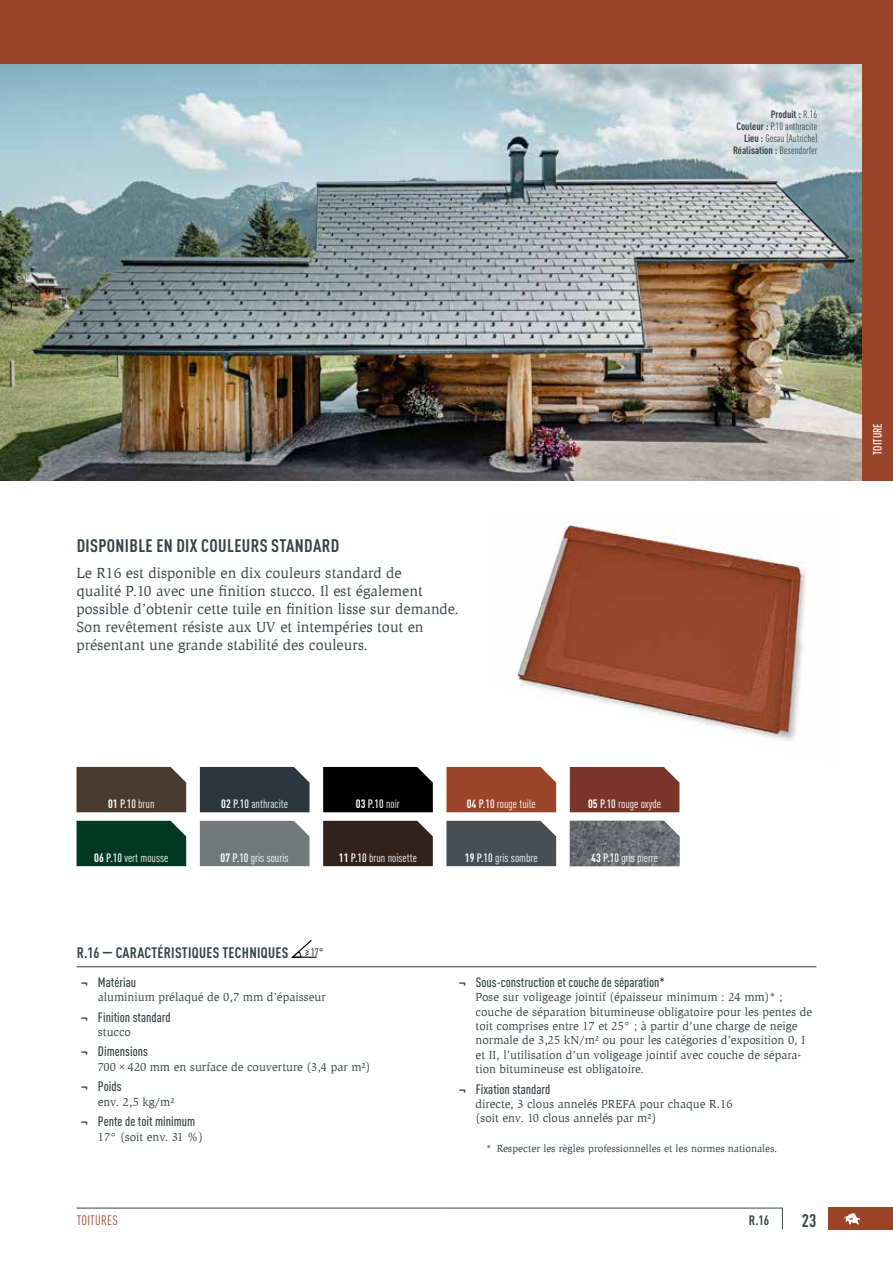
<style>
.page{position:relative;width:893px;height:1263px;background:#fff}
.page>*{position:absolute;margin:0;border:0;box-sizing:border-box;transform-origin:0 0}
.t1{font:700 condensed 18px "DIN Pro";letter-spacing:.02em;color:#394448}
.t2{font:15px/18px "Slimbach Pro";color:#394448}
.t3{font:700 condensed 15px "DIN Pro";letter-spacing:.02em;color:#394448}
.t4{font:500 condensed 13.5px "DIN Pro";color:#394448}
.t5{font:condensed 13.5px "DIN Pro";letter-spacing:.02em;color:#9a452a}
.t6{font:700 condensed 13.5px "DIN Pro";color:#394448}
.t7{font:12px/14.4px "Slimbach Pro";color:#394448}
.t8{font:condensed 12px "DIN Pro";color:#fff}
.t9{font:500 condensed 12px "DIN Pro";color:#fff}
.t10{font:condensed 10.5px/12px "DIN Pro";color:#394448;text-align:right}
.t11{font:10.5px "Slimbach Pro";color:#394448}
.s1{font-weight:700}
.s2{font-weight:400}
.s3{font-weight:500}
.s4{font-weight:500;font-size:10.8px}
.s5{font-stretch:normal}
</style>
<div class="page">
<div style="left:829px;top:1208px;width:64px;height:22px;background:#9a452a"></div>
<svg style="left:844px;top:1213px;width:16px;height:11px"></svg>
<div style="left:0;top:0;width:893px;height:66px;background:#9a452a"></div>
<hr style="left:77px;top:1208px;width:365px;height:1px;background:#394448">
<hr style="left:442px;top:1208px;width:341px;height:1px;background:#394448">
<svg style="left:782px;top:1208px;width:1px;height:21px"></svg>
<img style="left:0;top:65px;width:862px;height:415px">
<hr style="left:77px;top:966px;width:739px;height:1px;background:#394448">
<svg style="left:291px;top:940px;width:26px;height:18px"></svg>
<div style="left:77px;top:767px;width:109px;height:45px;background:#4a3b30"></div>
<div style="left:200px;top:767px;width:110px;height:45px;background:#2b373c"></div>
<div style="left:323px;top:767px;width:110px;height:45px;background:#000"></div>
<div style="left:446px;top:767px;width:110px;height:45px;background:#9a452a"></div>
<div style="left:570px;top:767px;width:109px;height:45px;background:#7a352a"></div>
<div style="left:77px;top:821px;width:109px;height:45px;background:#003a25"></div>
<div style="left:200px;top:821px;width:110px;height:45px;background:#72797a"></div>
<div style="left:323px;top:821px;width:110px;height:45px;background:#31221c"></div>
<div style="left:446px;top:821px;width:110px;height:45px;background:#484f54"></div>
<img style="left:570px;top:821px;width:109px;height:45px">
<div style="left:862px;top:0;width:31px;height:480px;background:#9a452a"></div>
<img style="left:512px;top:521px;width:295px;height:220px">
<p class="t10" style="left:733px;top:108px;width:86px"><span class="s1">Produit :</span> R.16<br><span class="s1">Couleur :</span> P.10 anthracite<br><span class="s1">Lieu :</span> Gosau (Autriche)<br><span class="s1">Réalisation :</span> Besendorfer</p>
<h1 class="t1" style="left:77px;top:532px;width:264px">DISPONIBLE EN DIX COULEURS STANDARD</h1>
<p class="t2" style="left:77px;top:564px;width:384px">Le R16 est disponible en dix couleurs standard de<br>qualité P.10 avec une finition stucco. Il est également possible d’obtenir cette tuile en finition lisse sur demande.<br>Son revêtement résiste aux UV et intempéries tout en présentant une grande stabilité des couleurs.</p>
<p class="t9" style="left:869px;top:455px;width:33px;rotate:-90deg">TOITURE</p>
<p class="t9" style="left:108px;top:795px;width:48px"><span class="s1">01</span> P.10 <span class="s2">brun</span></p>
<p class="t8" style="left:221px;top:795px;width:68px"><span class="s1">02</span> <span class="s3">P.10</span> anthracite</p>
<p class="t9" style="left:356px;top:795px;width:45px"><span class="s1">03</span> P.10 <span class="s2">noir</span></p>
<p class="t8" style="left:467px;top:795px;width:70px"><span class="s1">04</span> <span class="s3">P.10</span> rouge tuile</p>
<p class="t8" style="left:588px;top:795px;width:74px"><span class="s1">05</span> <span class="s3">P.10</span> rouge oxyde</p>
<p class="t8" style="left:94px;top:849px;width:76px"><span class="s1">06</span> <span class="s3">P.10</span> vert mousse</p>
<p class="t8" style="left:221px;top:849px;width:69px"><span class="s1">07</span> <span class="s3">P.10</span> gris souris</p>
<p class="t8" style="left:339px;top:849px;width:79px"><span class="s1">11</span> <span class="s3">P.10</span> brun noisette</p>
<p class="t8" style="left:465px;top:849px;width:74px"><span class="s1">19</span> <span class="s3">P.10</span> gris sombre</p>
<p class="t8" style="left:591px;top:849px;width:68px"><span class="s1">43</span> <span class="s3">P.10</span> gris pierre</p>
<p class="t3" style="left:77px;top:941px;width:248px">R.16 — CARACTÉRISTIQUES TECHNIQUES <span class="s4">≥17°</span></p>
<p class="t4" style="left:81px;top:972px;width:57px"><span class="s5">¬</span> Matériau</p>
<p class="t7" style="left:98px;top:990px;width:230px">aluminium prélaqué de 0,7 mm d’épaisseur</p>
<p class="t4" style="left:81px;top:1007px;width:91px"><span class="s5">¬</span> Finition standard</p>
<p class="t7" style="left:98px;top:1025px;width:35px">stucco</p>
<p class="t4" style="left:81px;top:1042px;width:69px"><span class="s5">¬</span> Dimensions</p>
<p class="t7" style="left:98px;top:1059px;width:274px">700×420 mm en surface de couverture (3,4 par m²)</p>
<p class="t4" style="left:81px;top:1076px;width:42px"><span class="s5">¬</span> Poids</p>
<p class="t7" style="left:98px;top:1094px;width:78px">env. 2,5 kg/m²</p>
<p class="t4" style="left:81px;top:1111px;width:116px"><span class="s5">¬</span> Pente de toit minimum</p>
<p class="t7" style="left:98px;top:1129px;width:107px">17° (soit env. 31 %)</p>
<p class="t4" style="left:459px;top:972px;width:208px"><span class="s5">¬</span> Sous-construction et couche de séparation*</p>
<p class="t7" style="left:476px;top:990px;width:338px">Pose sur voligeage jointif (épaisseur minimum : 24 mm)* ; couche de séparation bitumineuse obligatoire pour les pentes de toit comprises entre 17 et 25° ; à partir d’une charge de neige normale de 3,25 kN/m² ou pour les catégories d’exposition 0, I et II, l’utilisation d’un voligeage jointif avec couche de sépara&shy;tion bitumineuse est obligatoire.</p>
<p class="t4" style="left:459px;top:1079px;width:93px"><span class="s5">¬</span> Fixation standard</p>
<p class="t7" style="left:476px;top:1097px;width:258px">directe, 3 clous annelés PREFA pour chaque R.16 (soit env. 10 clous annelés par m²)</p>
<p class="t11" style="left:486px;top:1142px;width:293px">* Respecter les règles professionnelles et les normes nationales.</p>
<p class="t5" style="left:77px;top:1211px;width:43px">Toitures</p>
<p class="t6" style="left:749px;top:1210px;width:22px">R.16</p>
<h1 class="t1" style="left:802px;top:1206px;width:16px">23</h1>
</div>
